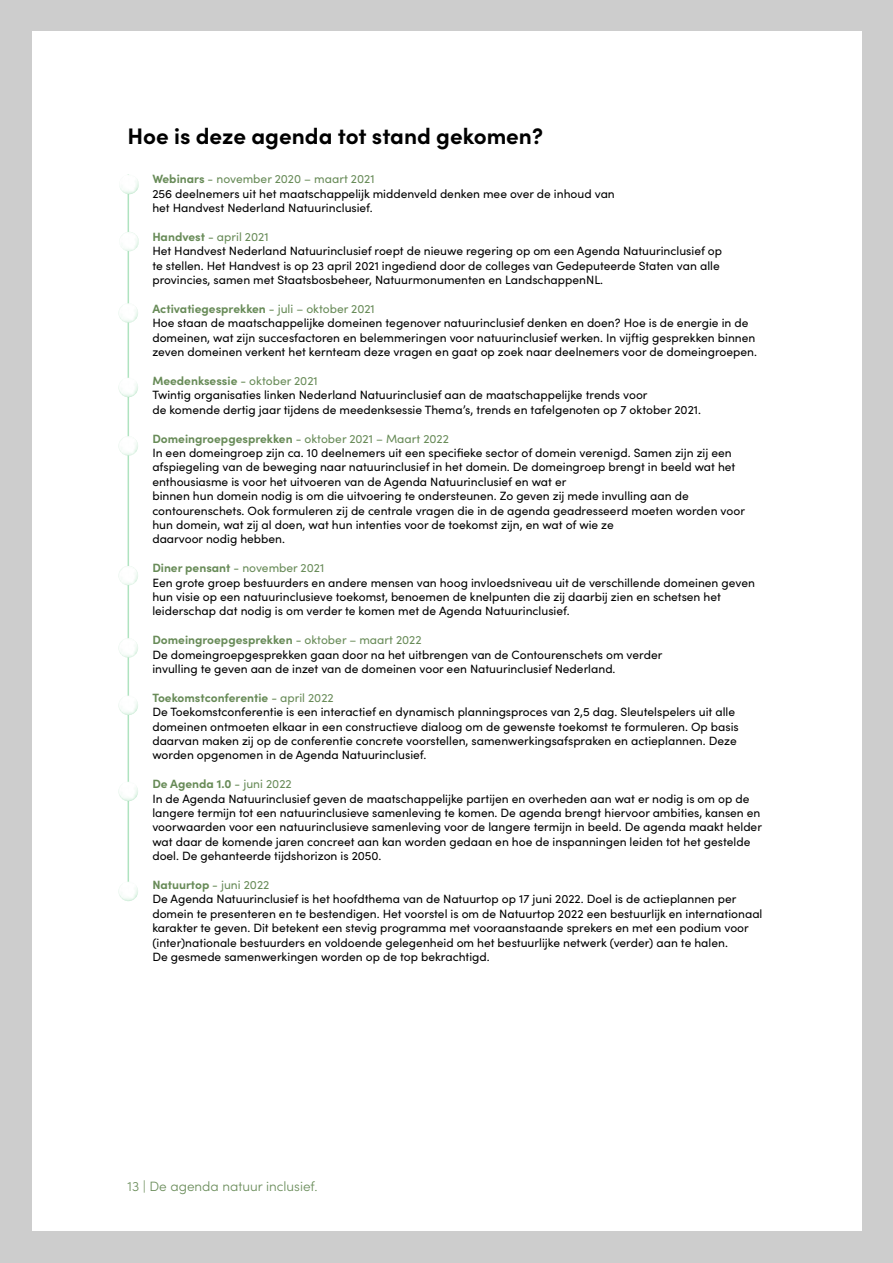
<style>
.page{position:relative;width:893px;height:1263px;background:#cdcdcd}
.page>*{position:absolute;margin:0;border:0;box-sizing:border-box;transform-origin:0 0}
.t1{font:700 22.5px "Sofia Pro";color:#000}
.t2{font:300 13.5px "Sofia Pro";color:#688b58}
.t3{font:12px/14.4px "Sofia Pro";color:#000}
.t4{font:700 12px "Sofia Pro";color:#688b58}
.t5{font:12px "Sofia Pro";color:#688b58}
.s1{font-weight:700}
.s2{font-weight:400}
</style>
<div class="page">
<div style="left:32px;top:32px;width:829px;height:1199px;background:#fff"></div>
<hr style="left:128px;top:175px;width:1px;height:716px;background:#afe3c0">
<div style="left:114px;top:169px;width:26px;height:21px;background:#fff"></div>
<div style="left:116px;top:176px;width:29px;height:19px;background:#afe3c0;opacity:.75"></div>
<div style="left:107px;top:221px;width:46px;height:32px;background:#fff"></div>
<div style="left:116px;top:233px;width:29px;height:20px;background:#afe3c0;opacity:.75"></div>
<div style="left:106px;top:292px;width:46px;height:32px;background:#fff"></div>
<div style="left:116px;top:304px;width:28px;height:20px;background:#afe3c0;opacity:.75"></div>
<div style="left:106px;top:367px;width:46px;height:31px;background:#fff"></div>
<div style="left:116px;top:379px;width:28px;height:19px;background:#afe3c0;opacity:.75"></div>
<div style="left:106px;top:425px;width:46px;height:32px;background:#fff"></div>
<div style="left:116px;top:437px;width:28px;height:20px;background:#afe3c0;opacity:.75"></div>
<div style="left:106px;top:555px;width:46px;height:32px;background:#fff"></div>
<div style="left:116px;top:567px;width:28px;height:20px;background:#afe3c0;opacity:.75"></div>
<div style="left:106px;top:627px;width:46px;height:32px;background:#fff"></div>
<div style="left:116px;top:639px;width:28px;height:20px;background:#afe3c0;opacity:.75"></div>
<div style="left:106px;top:685px;width:46px;height:31px;background:#fff"></div>
<div style="left:116px;top:697px;width:28px;height:19px;background:#afe3c0;opacity:.75"></div>
<div style="left:106px;top:771px;width:46px;height:31px;background:#fff"></div>
<div style="left:116px;top:783px;width:28px;height:19px;background:#afe3c0;opacity:.75"></div>
<div style="left:106px;top:871px;width:46px;height:31px;background:#fff"></div>
<div style="left:116px;top:883px;width:28px;height:19px;background:#afe3c0;opacity:.75"></div>
<p class="t1" style="left:128px;top:119px;width:417px">Hoe is deze agenda tot stand gekomen?</p>
<p class="t5" style="left:152px;top:170px;width:224px"><span class="s1">Webinars</span> - november 2020 – maart 2021</p>
<p class="t3" style="left:152px;top:186px;width:464px">256 deelnemers uit het maatschappelijk middenveld denken mee over de inhoud van het Handvest Nederland Natuurinclusief.</p>
<p class="t5" style="left:152px;top:228px;width:118px"><span class="s1">Handvest</span> - april 2021</p>
<p class="t3" style="left:152px;top:243px;width:571px">Het Handvest Nederland Natuurinclusief roept de nieuwe regering op om een Agenda Natuurinclusief op te stellen. Het Handvest is op 23 april 2021 ingediend door de colleges van Gedeputeerde Staten van alle provincies, samen met Staatsbosbeheer, Natuurmonumenten en LandschappenNL.</p>
<p class="t4" style="left:152px;top:299px;width:224px">Activatiegesprekken <span class="s2">- juli – oktober 2021</span></p>
<p class="t3" style="left:152px;top:315px;width:606px">Hoe staan de maatschappelijke domeinen tegenover natuurinclusief denken en doen? Hoe is de energie in de domeinen, wat zijn succesfactoren en belemmeringen voor natuurinclusief werken. In vijftig gesprekken binnen zeven domeinen verkent het kernteam deze vragen en gaat op zoek naar deelnemers voor de domeingroepen.</p>
<p class="t4" style="left:152px;top:371px;width:167px">Meedenksessie <span class="s2">- oktober 2021</span></p>
<p class="t3" style="left:152px;top:387px;width:497px">Twintig organisaties linken Nederland Natuurinclusief aan de maatschappelijke trends voor</p>
<p class="t3" style="left:152px;top:402px;width:550px">de komende dertig jaar tijdens de meedenksessie Thema’s, trends en tafelgenoten op 7 oktober 2021.</p>
<p class="t5" style="left:152px;top:430px;width:298px"><span class="s1">Domeingroepgesprekken</span> - oktober 2021 – Maart 2022</p>
<p class="t3" style="left:152px;top:445px;width:585px">In een domeingroep zijn ca. 10 deelnemers uit een specifieke sector of domein verenigd. Samen zijn zij een afspiegeling van de beweging naar natuurinclusief in het domein. De domeingroep brengt in beeld wat het enthousiasme is voor het uitvoeren van de Agenda Natuurinclusief en wat er</p>
<p class="t3" style="left:152px;top:488px;width:594px">binnen hun domein nodig is om die uitvoering te ondersteunen. Zo geven zij mede invulling aan de contourenschets. Ook formuleren zij de centrale vragen die in de agenda geadresseerd moeten worden voor hun domein, wat zij al doen, wat hun intenties voor de toekomst zijn, en wat of wie ze</p>
<p class="t3" style="left:152px;top:531px;width:134px">daarvoor nodig hebben.</p>
<p class="t5" style="left:152px;top:559px;width:173px"><span class="s1">Diner pensant</span> - november 2021</p>
<p class="t3" style="left:152px;top:574px;width:604px">Een grote groep bestuurders en andere mensen van hoog invloedsniveau uit de verschillende domeinen geven hun visie op een natuurinclusieve toekomst, benoemen de knelpunten die zij daarbij zien en schetsen het leiderschap dat nodig is om verder te komen met de Agenda Natuurinclusief.</p>
<p class="t4" style="left:152px;top:631px;width:271px">Domeingroepgesprekken <span class="s2">- oktober – maart 2022</span></p>
<p class="t3" style="left:152px;top:646px;width:511px">De domeingroepgesprekken gaan door na het uitbrengen van de Contourenschets om verder</p>
<p class="t3" style="left:152px;top:661px;width:465px">invulling te geven aan de inzet van de domeinen voor een Natuurinclusief Nederland.</p>
<p class="t4" style="left:152px;top:688px;width:183px">Toekomstconferentie <span class="s2">- april 2022</span></p>
<p class="t3" style="left:152px;top:704px;width:588px">De Toekomstconferentie is een interactief en dynamisch planningsproces van 2,5 dag. Sleutelspelers uit alle domeinen ontmoeten elkaar in een constructieve dialoog om de gewenste toekomst te formuleren. Op basis daarvan maken zij op de conferentie concrete voorstellen, samenwerkingsafspraken en actieplannen. Deze worden opgenomen in de Agenda Natuurinclusief.</p>
<p class="t4" style="left:152px;top:775px;width:141px">De Agenda 1.0 <span class="s2">- juni 2022</span></p>
<p class="t3" style="left:152px;top:790px;width:611px">In de Agenda Natuurinclusief geven de maatschappelijke partijen en overheden aan wat er nodig is om op de langere termijn tot een natuurinclusieve samenleving te komen. De agenda brengt hiervoor ambities, kansen en voorwaarden voor een natuurinclusieve samenleving voor de langere termijn in beeld. De agenda maakt helder wat daar de komende jaren concreet aan kan worden gedaan en hoe de inspanningen leiden tot het gestelde doel. De gehanteerde tijdshorizon is 2050.</p>
<p class="t4" style="left:152px;top:875px;width:119px">Natuurtop <span class="s2">- juni 2022</span></p>
<p class="t3" style="left:152px;top:891px;width:612px">De Agenda Natuurinclusief is het hoofdthema van de Natuurtop op 17 juni 2022. Doel is de actieplannen per domein te presenteren en te bestendigen. Het voorstel is om de Natuurtop 2022 een bestuurlijk en internationaal karakter te geven. Dit betekent een stevig programma met vooraanstaande sprekers en met een podium voor (inter)nationale bestuurders en voldoende gelegenheid om het bestuurlijke netwerk (verder) aan te halen.<br>De gesmede samenwerkingen worden op de top bekrachtigd.</p>
<p class="t2" style="left:128px;top:1176px;width:191px">13 | De agenda natuur inclusief.</p>
</div>
